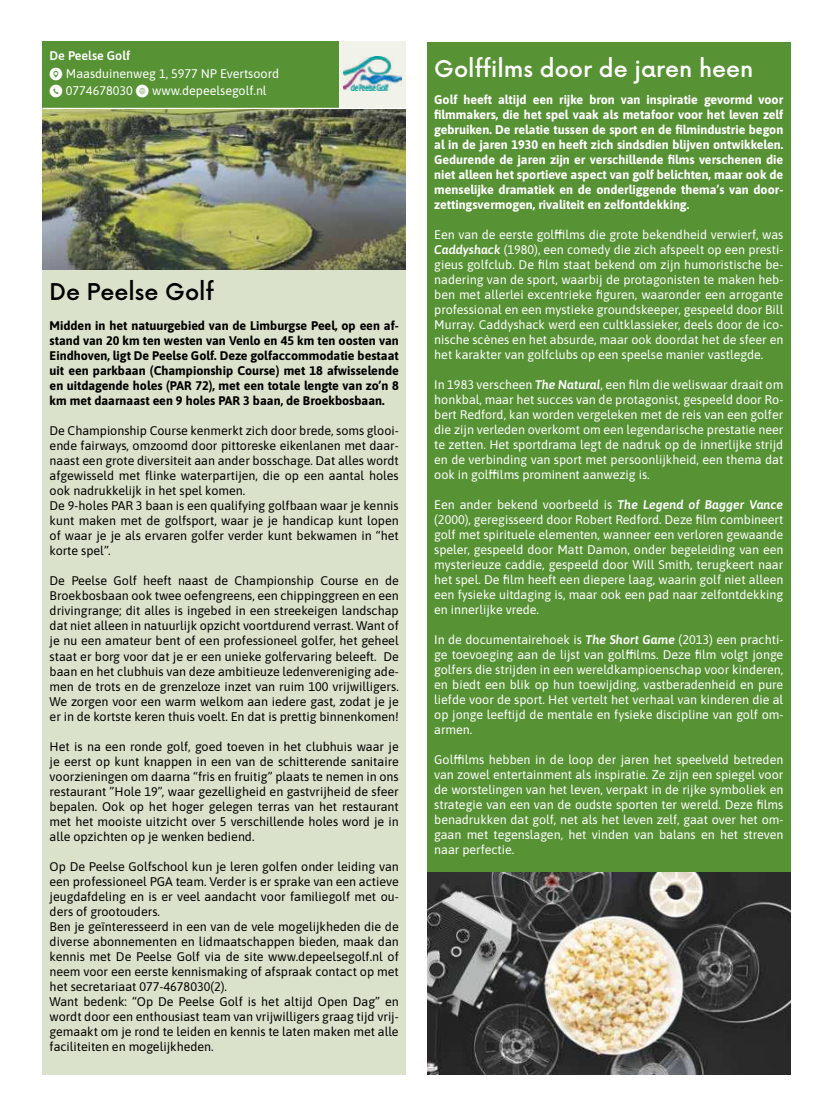
<style>
.page{position:relative;width:833px;height:1117px;background:#fff}
.page>*{position:absolute;margin:0;border:0;box-sizing:border-box;transform-origin:0 0}
.t1{font:500 28.12px "Now";color:#fff}
.t2{font:500 28.12px "Now";color:#000}
.t3{font:12.5px/15px "Asap";color:#fff;text-align:justify}
.t4{font:12.5px/15px "Asap";color:#000;text-align:justify}
.s1{font-family:"Social Media Circled"}
.s2{font-weight:600;font-style:italic}
</style>
<div class="page">
<div style="left:43px;top:158px;width:363px;height:917px;background:#dbe2cb"></div>
<div style="left:43px;top:42px;width:363px;height:32px;background:#579234"></div>
<div style="left:43px;top:59px;width:363px;height:32px;background:#579234"></div>
<div style="left:43px;top:77px;width:363px;height:32px;background:#579234"></div>
<img style="left:43px;top:109px;width:363px;height:160px">
<div style="left:339px;top:42px;width:67px;height:66px;background:#f1f3eb"></div>
<hr style="left:43px;top:108px;width:363px;height:1px;background:#fff">
<img style="left:343px;top:57px;width:58px;height:33px">
<div style="left:427px;top:42px;width:363px;height:1032px;background:#579234"></div>
<img style="left:427px;top:872px;width:363px;height:202px">
<p class="t3" style="left:50px;top:48px;width:231px;line-height:17.5px;text-align:left">De Peelse Golf<br><span class="s1">9</span> Maasduinenweg 1, 5977 NP Evertsoord <span class="s1">m</span> 0774678030 <span class="s1">K</span> www.depeelsegolf.nl</p>
<h1 class="t2" style="left:50px;top:280px;width:166px">De Peelse Golf</h1>
<p class="t4" style="left:50px;top:319px;width:351px">Midden in het natuurgebied van de Limburgse Peel, op een af&shy;stand van 20 km ten westen van Venlo en 45 km ten oosten van Eindhoven, ligt De Peelse Golf. Deze golfaccommodatie bestaat uit een parkbaan (Championship Course) met 18 afwisselende en uitdagende holes (PAR 72), met een totale lengte van zo’n 8 km met daarnaast een 9 holes PAR 3 baan, de Broekbosbaan.</p>
<p class="t4" style="left:50px;top:422px;width:351px;text-align:left">De Championship Course kenmerkt zich door brede, soms glooi&shy;ende fairways, omzoomd door pittoreske eikenlanen met daar&shy;naast een grote diversiteit aan ander bosschage. Dat alles wordt afgewisseld met 昀氀inke waterpartijen, die op een aantal holes ook nadrukkelijk in het spel komen.<br>De 9-holes PAR 3 baan is een qualifying golfbaan waar je kennis kunt maken met de golfsport, waar je je handicap kunt lopen of waar je je als ervaren golfer verder kunt bekwamen in “het korte spel”.</p>
<p class="t4" style="left:50px;top:574px;width:351px">De Peelse Golf heeft naast de Championship Course en de Broekbosbaan ook twee oefengreens, een chippinggreen en een drivingrange; dit alles is ingebed in een streekeigen landschap dat niet alleen in natuurlijk opzicht voortdurend verrast. Want of je nu een amateur bent of een professioneel golfer, het geheel staat er borg voor dat je er een unieke golfervaring beleeft. De baan en het clubhuis van deze ambitieuze ledenvereniging ade&shy;men de trots en de grenzeloze inzet van ruim 100 vrijwilligers.<br>We zorgen voor een warm welkom aan iedere gast, zodat je je er in de kortste keren thuis voelt. En dat is prettig binnenkomen!</p>
<p class="t4" style="left:50px;top:737px;width:351px">Het is na een ronde golf, goed toeven in het clubhuis waar je je eerst op kunt knappen in een van de schitterende sanitaire voorzieningen om daarna “fris en fruitig” plaats te nemen in ons restaurant ”Hole 19”, waar gezelligheid en gastvrijheid de sfeer bepalen. Ook op het hoger gelegen terras van het restaurant met het mooiste uitzicht over 5 verschillende holes word je in alle opzichten op je wenken bediend.</p>
<p class="t4" style="left:50px;top:859px;width:351px;text-align:left">Op De Peelse Golfschool kun je leren golfen onder leiding van een professioneel PGA team. Verder is er sprake van een actieve jeugdafdeling en is er veel aandacht voor familiegolf met ou&shy;ders of grootouders.<br>Ben je geïnteresseerd in een van de vele mogelijkheden die de diverse abonnementen en lidmaatschappen bieden, maak dan kennis met De Peelse Golf via de site www.depeelsegolf.nl of neem voor een eerste kennismaking of afspraak contact op met het secretariaat 077-4678030(2).<br>Want bedenk: “Op De Peelse Golf is het altijd Open Dag” en wordt door een enthousiast team van vrijwilligers graag tijd vrij&shy;gemaakt om je rond te leiden en kennis te laten maken met alle faciliteiten en mogelijkheden.</p>
<h1 class="t1" style="left:434px;top:57px;width:321px">Golffilms door de jaren heen</h1>
<p class="t3" style="left:434px;top:93px;width:351px">Golf heeft altijd een rijke bron van inspiratie gevormd voor昀椀lmmakers, die het spel vaak als metafoor voor het leven zelf gebruiken. De relatie tussen de sport en de 昀椀lmindustrie begon al in de jaren 1930 en heeft zich sindsdien blijven ontwikkelen.<br>Gedurende de jaren zijn er verschillende 昀椀lms verschenen die niet alleen het sportieve aspect van golf belichten, maar ook de menselijke dramatiek en de onderliggende thema’s van door&shy;zettingsvermogen, rivaliteit en zelfontdekking.</p>
<p class="t3" style="left:434px;top:226px;width:351px">Een van de eerste gol昀케lms die grote bekendheid verwierf, was <span class="s2">Caddyshack</span> (1980), een comedy die zich afspeelt op een presti&shy;gieus golfclub. De 昀椀lm staat bekend om zijn humoristische be&shy;nadering van de sport, waarbij de protagonisten te maken heb&shy;ben met allerlei excentrieke 昀椀guren, waaronder een arrogante professional en een mystieke groundskeeper, gespeeld door Bill Murray. Caddyshack werd een cultklassieker, deels door de ico&shy;nische scènes en het absurde, maar ook doordat het de sfeer en het karakter van golfclubs op een speelse manier vastlegde.</p>
<p class="t3" style="left:434px;top:378px;width:351px">In 1983 verscheen <span class="s2">The Natural</span>, een 昀椀lm die weliswaar draait om honkbal, maar het succes van de protagonist, gespeeld door Ro&shy;bert Redford, kan worden vergeleken met de reis van een golfer die zijn verleden overkomt om een legendarische prestatie neer te zetten. Het sportdrama legt de nadruk op de innerlijke strijd en de verbinding van sport met persoonlijkheid, een thema dat ook in gol昀케lms prominent aanwezig is.</p>
<p class="t3" style="left:434px;top:498px;width:351px">Een ander bekend voorbeeld is <span class="s2">The Legend of Bagger Vance </span>(2000), geregisseerd door Robert Redford. Deze 昀椀lm combineert golf met spirituele elementen, wanneer een verloren gewaande speler, gespeeld door Matt Damon, onder begeleiding van een mysterieuze caddie, gespeeld door Will Smith, terugkeert naar het spel. De 昀椀lm heeft een diepere laag, waarin golf niet alleen een fysieke uitdaging is, maar ook een pad naar zelfontdekking en innerlijke vrede.</p>
<p class="t3" style="left:434px;top:633px;width:351px">In de documentairehoek is <span class="s2">The Short Game</span> (2013) een prachti&shy;ge toevoeging aan de lijst van gol昀케lms. Deze 昀椀lm volgt jonge golfers die strijden in een wereldkampioenschap voor kinderen, en biedt een blik op hun toewijding, vastberadenheid en pure liefde voor de sport. Het vertelt het verhaal van kinderen die al op jonge leeftijd de mentale en fysieke discipline van golf om&shy;armen.</p>
<p class="t3" style="left:434px;top:751px;width:351px">Gol昀케lms hebben in de loop der jaren het speelveld betreden van zowel entertainment als inspiratie. Ze zijn een spiegel voor de worstelingen van het leven, verpakt in de rijke symboliek en strategie van een van de oudste sporten ter wereld. Deze 昀椀lms benadrukken dat golf, net als het leven zelf, gaat over het om&shy;gaan met tegenslagen, het vinden van balans en het streven naar perfectie.</p>
</div>
